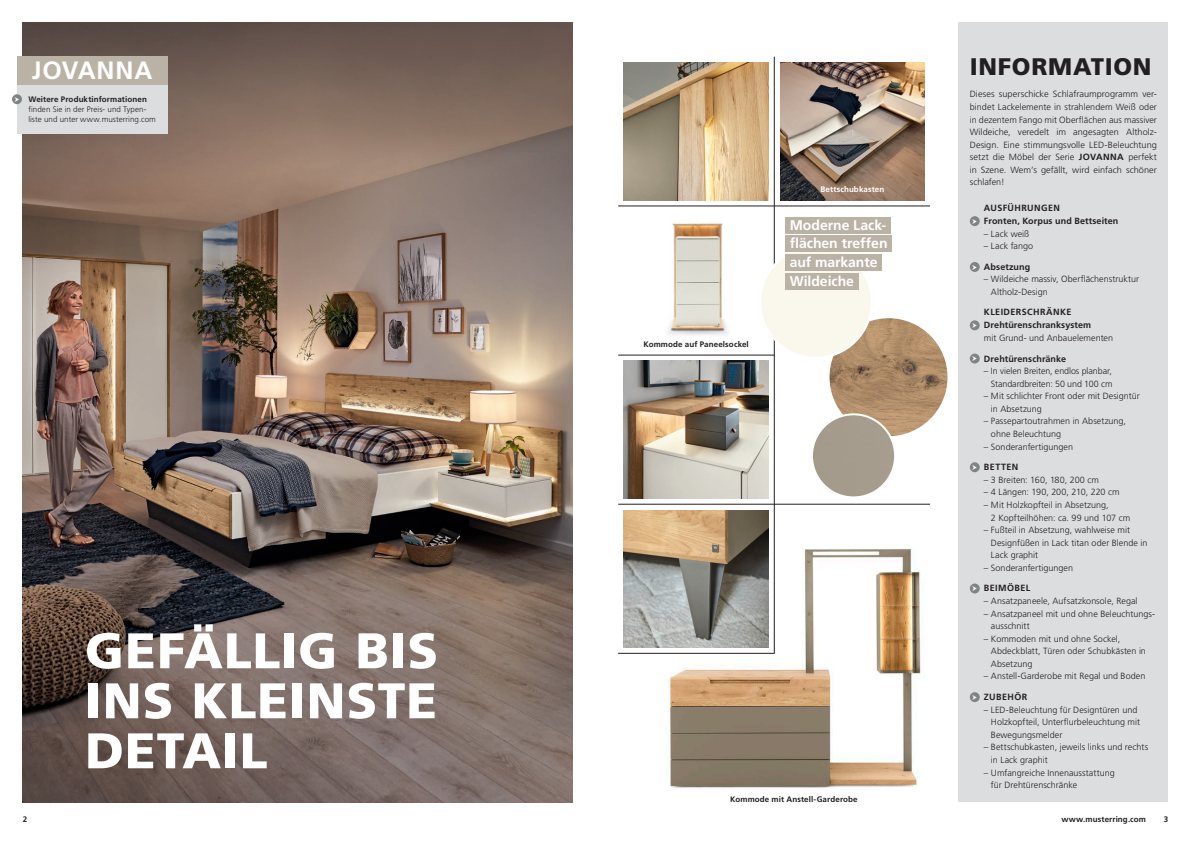
<style>
.page{position:relative;width:1191px;height:842px;background:#fff}
.page>*{position:absolute;margin:0;border:0;box-sizing:border-box;transform-origin:0 0}
.t1{font:900 50px/50px "Frutiger LT Std";letter-spacing:.02em;color:#fff;text-align:justify}
.t2{font:700 25px "Frutiger LT Std";letter-spacing:.03em;color:#fff}
.t3{font:900 24px "Frutiger LT Std";letter-spacing:.03em;color:#231f20}
.t4{font:700 14px/18.7px "Frutiger LT Std";letter-spacing:-.005em;color:#fff}
.t5{font:300 9px/12.6px "Frutiger LT Std";color:#231f20}
.t6{font:700 9px/13.5px "Frutiger LT Std";letter-spacing:.01em;color:#231f20}
.t7{font:700 9px "Frutiger LT Std";letter-spacing:.045em;color:#231f20}
.t8{font:700 8px "Frutiger LT Std";letter-spacing:.015em;color:#231f20}
.t9{font:300 8px/10px "Frutiger LT Std";letter-spacing:.005em;color:#231f20}
.t10{font:700 8px "Frutiger LT Std";letter-spacing:.015em;color:#fff}
.s1{font-weight:700}
</style>
<div class="page">
<img style="left:649px;top:511px;width:272px;height:277px">
<img style="left:668px;top:223px;width:60px;height:112px">
<hr style="left:774px;top:57px;width:1px;height:596px;background:#231f20">
<img style="left:23px;top:23px;width:550px;height:779px">
<img style="left:624px;top:510px;width:144px;height:138px">
<img style="left:780px;top:62px;width:144px;height:138px">
<img style="left:624px;top:361px;width:144px;height:137px">
<hr style="left:618px;top:206px;width:312px;height:1px;background:#231f20">
<hr style="left:618px;top:653px;width:156px;height:1px;background:#231f20">
<hr style="left:618px;top:504px;width:312px;height:1px;background:#231f20">
<hr style="left:618px;top:355px;width:156px;height:1px;background:#231f20">
<div style="left:958px;top:23px;width:210px;height:779px;background:#dcdddf"></div>
<img style="left:828px;top:317px;width:120px;height:120px;border-radius:60px">
<div style="left:760px;top:246px;width:111px;height:112px;background:#faf8ed;border-radius:56px"></div>
<div style="left:812px;top:414px;width:83px;height:83px;background:#a59b8c;border-radius:42px"></div>
<div style="left:811px;top:413px;width:85px;height:85px;border:2px solid #fff;border-radius:50%"></div>
<img style="left:624px;top:62px;width:144px;height:138px">
<svg style="left:969px;top:216px;width:10px;height:10px"></svg>
<svg style="left:969px;top:262px;width:10px;height:10px"></svg>
<svg style="left:969px;top:320px;width:10px;height:10px"></svg>
<div style="left:969px;top:354px;width:10px;height:9px;background:#7f8485;border-radius:50%"></div>
<svg style="left:969px;top:462px;width:10px;height:10px"></svg>
<svg style="left:969px;top:583px;width:10px;height:10px"></svg>
<svg style="left:969px;top:692px;width:10px;height:10px"></svg>
<div style="left:17px;top:57px;width:150px;height:28px;background:#bab2a5"></div>
<div style="left:17px;top:85px;width:150px;height:49px;background:#dcdddf"></div>
<div style="left:12px;top:94px;width:10px;height:10px;background:#7f8485;border-radius:50%"></div>
<div style="left:785px;top:217px;width:105px;height:16px;background:#bab2a5"></div>
<div style="left:785px;top:236px;width:107px;height:16px;background:#bab2a5"></div>
<div style="left:785px;top:254px;width:97px;height:16px;background:#bab2a5"></div>
<div style="left:785px;top:273px;width:73px;height:16px;background:#bab2a5"></div>
<svg style="left:972px;top:219px;width:5px;height:5px"></svg>
<svg style="left:972px;top:264px;width:5px;height:6px"></svg>
<svg style="left:972px;top:323px;width:5px;height:5px"></svg>
<svg style="left:972px;top:465px;width:5px;height:5px"></svg>
<svg style="left:972px;top:586px;width:5px;height:5px"></svg>
<svg style="left:972px;top:695px;width:5px;height:5px"></svg>
<h2 class="t2" style="left:32px;top:56px;width:122px">JOVANNA</h2>
<p class="t8" style="left:28px;top:95px;width:120px">Weitere Produktinformationen</p>
<p class="t9" style="left:28px;top:105px;width:129px">finden Sie in der Preis- und Typen&shy;liste und unter www.musterring.com</p>
<h1 class="t1" style="left:85px;top:626px;width:354px">GEFÄLLIG BIS INS KLEINSTE DETAIL</h1>
<p class="t10" style="left:820px;top:185px;width:65px">Bettschubkasten</p>
<p class="t8" style="left:643px;top:339px;width:107px">Kommode auf Paneelsockel</p>
<h3 class="t4" style="left:789px;top:216px;width:99px">Moderne Lack&shy;flächen treffen auf markante<br>Wildeiche</h3>
<p class="t8" style="left:730px;top:795px;width:129px">Kommode mit Anstell-Garderobe</p>
<h3 class="t3" style="left:969px;top:52px;width:183px">INFORMATION</h3>
<p class="t5" style="left:969px;top:88px;width:189px;text-align:justify">Dieses superschicke Schlafraumprogramm ver&shy;bindet Lackelemente in strahlendem Weiß oder in dezentem Fango mit Oberflächen aus massiver Wildeiche, veredelt im angesagten Altholz-Design. Eine stimmungsvolle LED-Beleuchtung setzt die Möbel der Serie <span class="s1">JOVANNA</span> perfekt in Szene. Wem’s gefällt, wird einfach schöner schlafen!</p>
<p class="t6" style="left:984px;top:201px;width:136px">AUSFÜHRUNGEN<br>Fronten, Korpus und Bettseiten</p>
<p class="t5" style="left:984px;top:227px;width:47px">– Lack weiß</p>
<p class="t5" style="left:984px;top:240px;width:51px">– Lack fango</p>
<p class="t6" style="left:984px;top:260px;width:48px">Absetzung</p>
<p class="t5" style="left:991px;top:273px;width:150px;text-indent:-7px">– Wildeiche massiv, Oberflächenstruktur<br>Altholz-Design</p>
<p class="t6" style="left:984px;top:305px;width:109px">KLEIDERSCHRÄNKE<br>Drehtürenschranksystem</p>
<p class="t5" style="left:984px;top:332px;width:131px">mit Grund- und Anbauelementen</p>
<p class="t6" style="left:984px;top:352px;width:83px">Drehtürenschränke</p>
<p class="t5" style="left:984px;top:365px;width:130px;text-align:right">– In vielen Breiten, endlos planbar,<br>Standardbreiten: 50 und 100 cm</p>
<p class="t5" style="left:991px;top:390px;width:150px;text-indent:-7px">– Mit schlichter Front oder mit Designtür in Absetzung</p>
<p class="t5" style="left:991px;top:415px;width:137px;text-indent:-7px">– Passepartoutrahmen in Absetzung, ohne Beleuchtung</p>
<p class="t5" style="left:984px;top:440px;width:91px">– Sonderanfertigungen</p>
<p class="t6" style="left:984px;top:460px;width:36px">BETTEN</p>
<p class="t5" style="left:984px;top:473px;width:116px">– 3 Breiten: 160, 180, 200 cm</p>
<p class="t5" style="left:984px;top:486px;width:137px">– 4 Längen: 190, 200, 210, 220 cm</p>
<p class="t5" style="left:991px;top:499px;width:141px;text-indent:-7px">– Mit Holzkopfteil in Absetzung,<br>2 Kopfteilhöhen: ca. 99 und 107 cm</p>
<p class="t5" style="left:991px;top:524px;width:158px;text-indent:-7px">– Fußteil in Absetzung, wahlweise mit<br>Designfüßen in Lack titan oder Blende in<br>Lack graphit</p>
<p class="t5" style="left:984px;top:561px;width:91px">– Sonderanfertigungen</p>
<p class="t7" style="left:984px;top:583px;width:48px">BEIMÖBEL</p>
<p class="t5" style="left:984px;top:595px;width:155px">– Ansatzpaneele, Aufsatzkonsole, Regal</p>
<p class="t5" style="left:991px;top:607px;width:165px;text-indent:-7px">– Ansatzpaneel mit und ohne Beleuchtungs&shy;ausschnitt</p>
<p class="t5" style="left:991px;top:632px;width:156px;text-indent:-7px">– Kommoden mit und ohne Sockel,<br>Abdeckblatt, Türen oder Schubkästen in<br>Absetzung</p>
<p class="t5" style="left:984px;top:670px;width:163px">– Anstell-Garderobe mit Regal und Boden</p>
<p class="t7" style="left:984px;top:692px;width:45px">ZUBEHÖR</p>
<p class="t5" style="left:991px;top:703px;width:151px;text-indent:-7px">– LED-Beleuchtung für Designtüren und<br>Holzkopfteil, Unterflurbeleuchtung mit<br>Bewegungsmelder</p>
<p class="t5" style="left:991px;top:741px;width:159px;text-indent:-7px">– Bettschubkasten, jeweils links und rechts in Lack graphit</p>
<p class="t5" style="left:991px;top:766px;width:125px;text-indent:-7px">– Umfangreiche Innenausstattung für Drehtürenschränke</p>
<p class="t8" style="left:23px;top:815px;width:6px">2</p>
<p class="t8" style="left:1061px;top:815px;width:86px">www.musterring.com</p>
<p class="t8" style="left:1163px;top:815px;width:6px">3</p>
</div>
